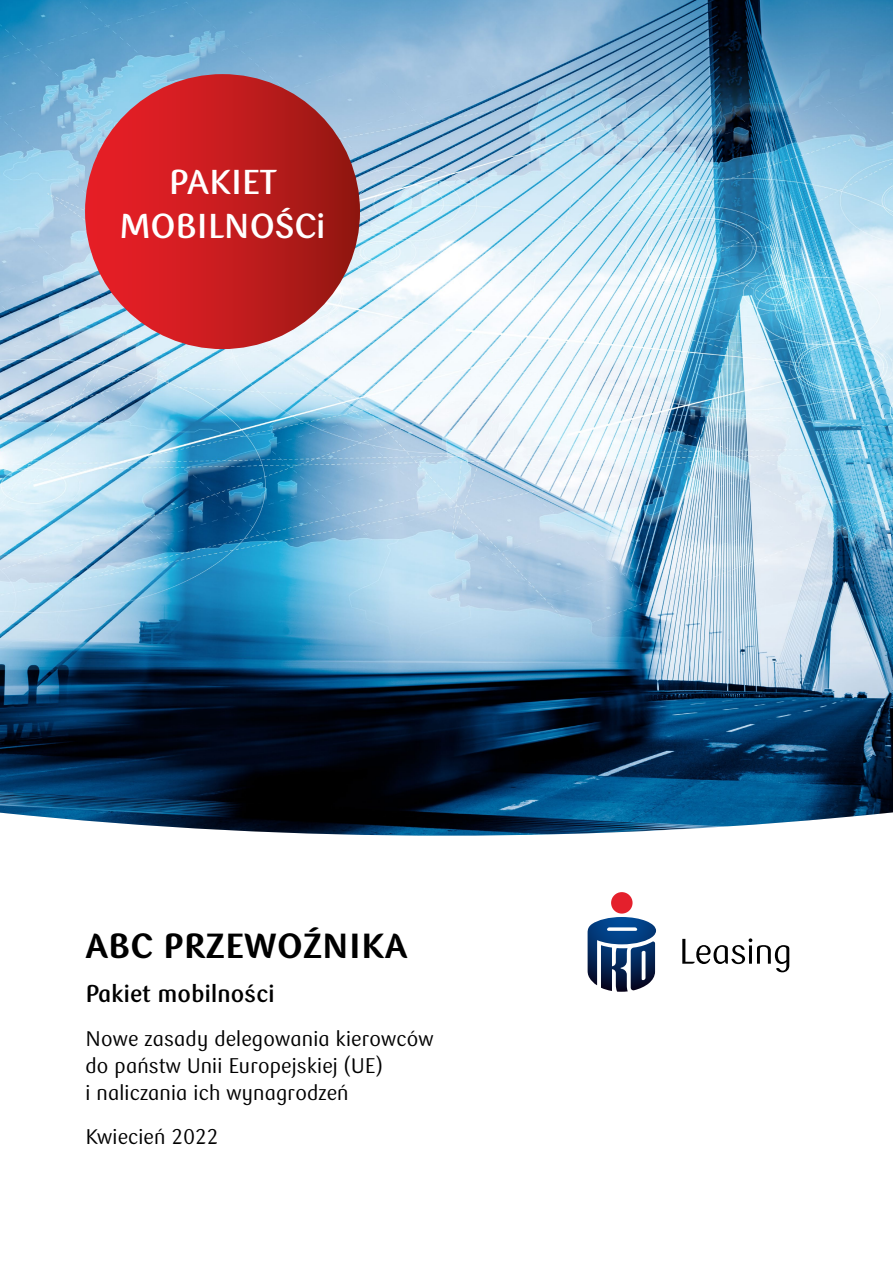
<style>
.page{position:relative;width:893px;height:1263px;background:#fff}
.page>*{position:absolute;margin:0;border:0;box-sizing:border-box;transform-origin:0 0}
.t1{font:900 34.5px "PKO Bank Polski";letter-spacing:.01em;color:#000}
.t2{font:700 34.2px/44.2px "PKO Bank Polski";color:#fff;text-align:center}
.t3{font:700 24px "PKO Bank Polski";letter-spacing:.01em;color:#000}
.t4{font:21px/27px "PKO Bank Polski";letter-spacing:.01em;color:#000}
</style>
<div class="page">
<img style="left:0;top:0;width:893px;height:836px">
<div style="left:85px;top:74px;width:275px;height:275px;background:linear-gradient(to right,#f0202a,#961813);border-radius:137px"></div>
<div style="left:611px;top:892px;width:22px;height:21px;background:#e4202c;border-radius:50%"></div>
<svg style="left:588px;top:917px;width:68px;height:75px"></svg>
<svg style="left:682px;top:938px;width:107px;height:34px"></svg>
<h2 class="t2" style="left:120px;top:161px;width:207px">PAKIET<br>MOBILNOŚCi</h2>
<h1 class="t1" style="left:85px;top:926px;width:324px">ABC PRZEWOŹNIKA</h1>
<p class="t3" style="left:85px;top:980px;width:191px">Pakiet mobilności</p>
<p class="t4" style="left:85px;top:1026px;width:350px">Nowe zasady delegowania kierowców do państw Unii Europejskiej (UE)<br>i naliczania ich wynagrodzeń</p>
<p class="t4" style="left:85px;top:1124px;width:134px">Kwiecień 2022</p>
</div>
